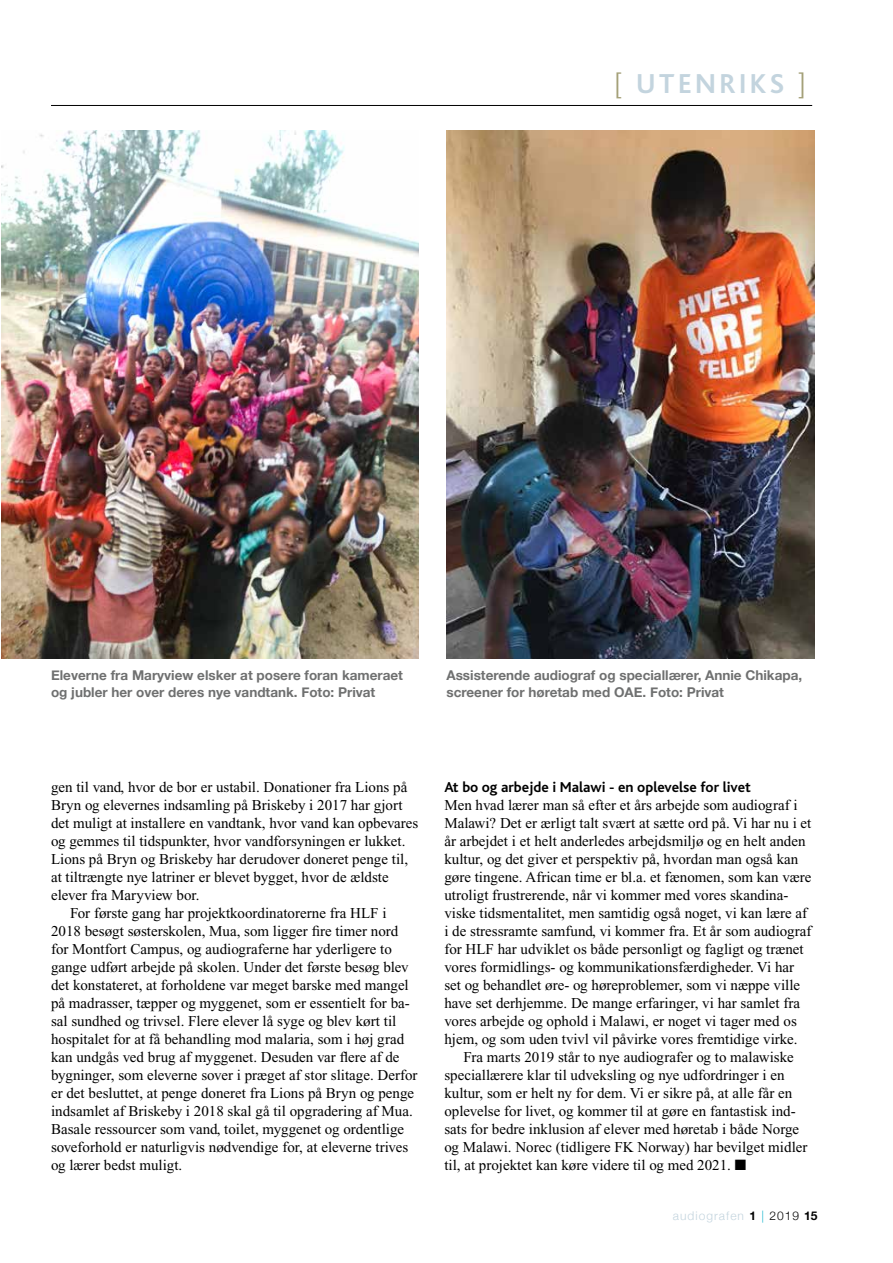
<style>
.page{position:relative;width:893px;height:1263px;background:#fff}
.page>*{position:absolute;margin:0;border:0;box-sizing:border-box;transform-origin:0 0}
.t1{font:700 28.65px "Bliss";letter-spacing:.12em;color:#c3d4de}
.t2{font:15px "Times New Roman";color:#000}
.t3{font:700 15px "Bliss";color:#000}
.t4{font:700 13.5px/16.5px "Helvetica Neue";color:#6f7070}
.t5{font:300 12px "Helvetica Neue";letter-spacing:.085em;color:#c3d4de}
.s1{font-family:"Helvetica Neue";font-weight:300;color:#a4a078}
.s2{font-weight:700;color:#000}
.s3{color:#21b8cf}
.s4{color:#000}
</style>
<div class="page">
<hr style="left:51px;top:105px;width:761px;height:1px;background:#000">
<img style="left:446px;top:130px;width:368px;height:528px">
<img style="left:1px;top:130px;width:418px;height:528px">
<h1 class="t1" style="left:614px;top:69px;width:193px"><span class="s1">[</span> UTENRIKS <span class="s1">]</span></h1>
<p class="t4" style="left:51px;top:667px;width:353px">Eleverne fra Maryview elsker at posere foran kameraet og jubler her over deres nye vandtank. Foto: Privat</p>
<p class="t4" style="left:446px;top:667px;width:357px">Assisterende audiograf og speciallærer, Annie Chikapa, screener for høretab med OAE. Foto: Privat</p>
<p class="t2" style="left:51px;top:779px;width:358px">gen til vand, hvor de bor er ustabil. Donationer fra Lions på</p>
<p class="t2" style="left:51px;top:797px;width:353px">Bryn og elevernes indsamling på Briskeby i 2017 har gjort</p>
<p class="t2" style="left:51px;top:815px;width:369px">det muligt at installere en vandtank, hvor vand kan opbevares</p>
<p class="t2" style="left:51px;top:833px;width:356px">og gemmes til tidspunkter, hvor vandforsyningen er lukket.</p>
<p class="t2" style="left:51px;top:851px;width:359px">Lions på Bryn og Briskeby har derudover doneret penge til,</p>
<p class="t2" style="left:51px;top:869px;width:339px">at tiltrængte nye latriner er blevet bygget, hvor de ældste</p>
<p class="t2" style="left:51px;top:887px;width:150px">elever fra Maryview bor.</p>
<p class="t2" style="left:70px;top:905px;width:318px">For første gang har projektkoordinatorerne fra HLF i</p>
<p class="t2" style="left:51px;top:923px;width:349px">2018 besøgt søsterskolen, Mua, som ligger fire timer nord</p>
<p class="t2" style="left:51px;top:941px;width:342px">for Montfort Campus, og audiograferne har yderligere to</p>
<p class="t2" style="left:51px;top:959px;width:359px">gange udført arbejde på skolen. Under det første besøg blev</p>
<p class="t2" style="left:51px;top:977px;width:359px">det konstateret, at forholdene var meget barske med mangel</p>
<p class="t2" style="left:51px;top:995px;width:360px">på madrasser, tæpper og myggenet, som er essentielt for ba-</p>
<p class="t2" style="left:51px;top:1013px;width:347px">sal sundhed og trivsel. Flere elever lå syge og blev kørt til</p>
<p class="t2" style="left:51px;top:1031px;width:355px">hospitalet for at få behandling mod malaria, som i høj grad</p>
<p class="t2" style="left:51px;top:1049px;width:350px">kan undgås ved brug af myggenet. Desuden var flere af de</p>
<p class="t2" style="left:51px;top:1067px;width:368px">bygninger, som eleverne sover i præget af stor slitage. Derfor</p>
<p class="t2" style="left:51px;top:1085px;width:365px">er det besluttet, at penge doneret fra Lions på Bryn og penge</p>
<p class="t2" style="left:51px;top:1103px;width:363px">indsamlet af Briskeby i 2018 skal gå til opgradering af Mua.</p>
<p class="t2" style="left:51px;top:1121px;width:355px">Basale ressourcer som vand, toilet, myggenet og ordentlige</p>
<p class="t2" style="left:51px;top:1139px;width:359px">soveforhold er naturligvis nødvendige for, at eleverne trives</p>
<p class="t2" style="left:51px;top:1157px;width:133px">og lærer bedst muligt.</p>
<p class="t3" style="left:444px;top:779px;width:308px">At bo og arbejde i Malawi - en oplevelse for livet</p>
<p class="t2" style="left:444px;top:797px;width:355px">Men hvad lærer man så efter et års arbejde som audiograf i</p>
<p class="t2" style="left:444px;top:815px;width:369px">Malawi? Det er ærligt talt svært at sætte ord på. Vi har nu i et</p>
<p class="t2" style="left:444px;top:833px;width:363px">år arbejdet i et helt anderledes arbejdsmiljø og en helt anden</p>
<p class="t2" style="left:444px;top:851px;width:355px">kultur, og det giver et perspektiv på, hvordan man også kan</p>
<p class="t2" style="left:444px;top:869px;width:369px">gøre tingene. African time er bl.a. et fænomen, som kan være</p>
<p class="t2" style="left:444px;top:887px;width:345px">utroligt frustrerende, når vi kommer med vores skandina-</p>
<p class="t2" style="left:444px;top:905px;width:364px">viske tidsmentalitet, men samtidig også noget, vi kan lære af</p>
<p class="t2" style="left:444px;top:923px;width:369px">i de stressramte samfund, vi kommer fra. Et år som audiograf</p>
<p class="t2" style="left:444px;top:941px;width:361px">for HLF har udviklet os både personligt og fagligt og trænet</p>
<p class="t2" style="left:444px;top:959px;width:351px">vores formidlings- og kommunikationsfærdigheder. Vi har</p>
<p class="t2" style="left:444px;top:977px;width:357px">set og behandlet øre- og høreproblemer, som vi næppe ville</p>
<p class="t2" style="left:444px;top:995px;width:357px">have set derhjemme. De mange erfaringer, vi har samlet fra</p>
<p class="t2" style="left:444px;top:1013px;width:354px">vores arbejde og ophold i Malawi, er noget vi tager med os</p>
<p class="t2" style="left:444px;top:1031px;width:355px">hjem, og som uden tvivl vil påvirke vores fremtidige virke.</p>
<p class="t2" style="left:463px;top:1049px;width:332px">Fra marts 2019 står to nye audiografer og to malawiske</p>
<p class="t2" style="left:444px;top:1067px;width:342px">speciallærere klar til udveksling og nye udfordringer i en</p>
<p class="t2" style="left:444px;top:1085px;width:350px">kultur, som er helt ny for dem. Vi er sikre på, at alle får en</p>
<p class="t2" style="left:444px;top:1103px;width:353px">oplevelse for livet, og kommer til at gøre en fantastisk ind-</p>
<p class="t2" style="left:444px;top:1121px;width:356px">sats for bedre inklusion af elever med høretab i både Norge</p>
<p class="t2" style="left:444px;top:1139px;width:365px">og Malawi. Norec (tidligere FK Norway) har bevilget midler</p>
<p class="t2" style="left:444px;top:1157px;width:303px">til, at projektet kan køre videre til og med 2021. ■</p>
<p class="t5" style="left:673px;top:1206px;width:146px">audiografen <span class="s2">1</span> <span class="s3">|</span> <span class="s4">2019</span> <span class="s2">15</span></p>
</div>
